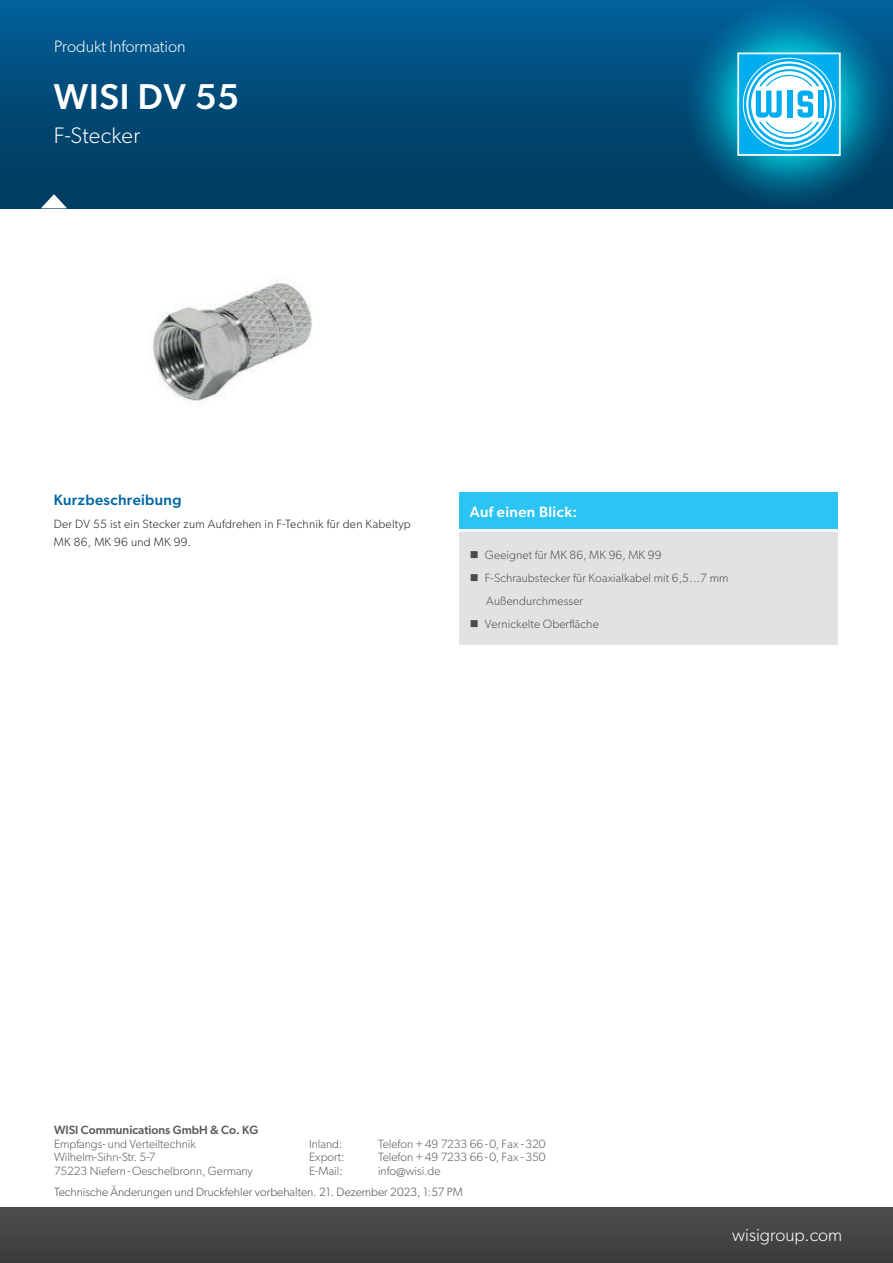
<style>
.page{position:relative;width:893px;height:1263px;background:#fff}
.page>*{position:absolute;margin:0;border:0;box-sizing:border-box;transform-origin:0 0}
.t1{font:500 36px "Gibson";letter-spacing:.02em;color:#fff}
.t2{font:300 22.5px "Gibson";letter-spacing:.01em;color:#fff}
.t3{font:300 18px "Gibson";color:#fff}
.t4{font:300 16.5px "Gibson";color:#fff}
.t5{font:500 15px "Gibson";letter-spacing:.025em;color:#0166a5}
.t6{font:500 15px "Gibson";letter-spacing:.025em;color:#fff}
.t7{font:300 12px/23.2px "Gibson";letter-spacing:.01em;color:#4b4c4d}
.t8{font:300 12px "Gibson";color:#57585a}
.t9{font:300 12px/18px "Gibson";letter-spacing:.02em;color:#231f20}
.t10{font:500 12px "Gibson";color:#57585a}
</style>
<div class="page">
<div style="left:0;top:0;width:893px;height:208px;background:linear-gradient(to bottom,#015e97,#00385b)"></div>
<div style="left:685px;top:2px;width:208px;height:205px;background:linear-gradient(to bottom,#01659c,#004163);border-radius:50%"></div>
<svg style="left:698px;top:13px;width:182px;height:182px;background:#006790"></svg>
<svg style="left:711px;top:29px;width:156px;height:150px;background:#0290af"></svg>
<div style="left:739px;top:54px;width:100px;height:101px;background:#00aeef"></div>
<svg style="left:743px;top:58px;width:93px;height:92px"></svg>
<svg style="left:744px;top:59px;width:91px;height:90px"></svg>
<svg style="left:746px;top:61px;width:86px;height:86px"></svg>
<svg style="left:748px;top:64px;width:82px;height:81px"></svg>
<svg style="left:751px;top:66px;width:76px;height:76px"></svg>
<div style="left:818px;top:91px;width:6px;height:27px;background:#00aeef"></div>
<svg style="left:756px;top:69px;width:63px;height:72px"></svg>
<div style="left:737px;top:53px;width:104px;height:103px;border:1px solid #fff"></div>
<div style="left:0;top:1208px;width:893px;height:55px;background:#454647"></div>
<svg style="left:41px;top:194px;width:26px;height:14px"></svg>
<img style="left:152px;top:282px;width:161px;height:123px">
<div style="left:459px;top:492px;width:378px;height:38px;background:#2bc4f3"></div>
<div style="left:459px;top:530px;width:378px;height:115px;background:#e1e2e4"></div>
<hr style="left:459px;top:529px;width:378px;height:3px;background:#fff">
<h3 class="t4" style="left:54px;top:37px;width:133px">Produkt Information</h3>
<h1 class="t1" style="left:54px;top:75px;width:187px">WISI DV 55</h1>
<h2 class="t2" style="left:54px;top:122px;width:88px">F-Stecker</h2>
<p class="t5" style="left:54px;top:491px;width:129px">Kurzbeschreibung</p>
<p class="t9" style="left:54px;top:514px;width:358px">Der DV 55 ist ein Stecker zum Aufdrehen in F-Technik für den Kabeltyp<br>MK 86, MK 96 und MK 99.</p>
<p class="t6" style="left:470px;top:503px;width:109px">Auf einen Blick:</p>
<p class="t7" style="left:485px;top:543px;width:245px">Geeignet für MK 86, MK 96, MK 99<br>F-Schraubstecker für Koaxialkabel mit 6,5…7 mm<br>Außendurchmesser<br>Vernickelte Oberfläche</p>
<p class="t10" style="left:54px;top:1123px;width:206px">WISI Communications GmbH &amp; Co. KG</p>
<p class="t8" style="left:54px;top:1136px;width:143px">Empfangs- und Verteiltechnik</p>
<p class="t8" style="left:309px;top:1136px;width:35px">Inland:</p>
<p class="t8" style="left:378px;top:1136px;width:169px">Telefon +49 7233 66-0, Fax -320</p>
<p class="t8" style="left:54px;top:1149px;width:103px">Wilhelm-Sihn-Str. 5-7</p>
<p class="t8" style="left:309px;top:1149px;width:37px">Export:</p>
<p class="t8" style="left:378px;top:1149px;width:169px">Telefon +49 7233 66-0, Fax -350</p>
<p class="t8" style="left:54px;top:1163px;width:200px">75223 Niefern-Oeschelbronn, Germany</p>
<p class="t8" style="left:309px;top:1163px;width:35px">E-Mail:</p>
<p class="t8" style="left:378px;top:1163px;width:64px">info@wisi.de</p>
<p class="t7" style="left:54px;top:1180px;width:410px">Technische Änderungen und Druckfehler vorbehalten. 21. Dezember 2023, 1:57 PM</p>
<h3 class="t3" style="left:732px;top:1224px;width:111px">wisigroup.com</h3>
</div>
